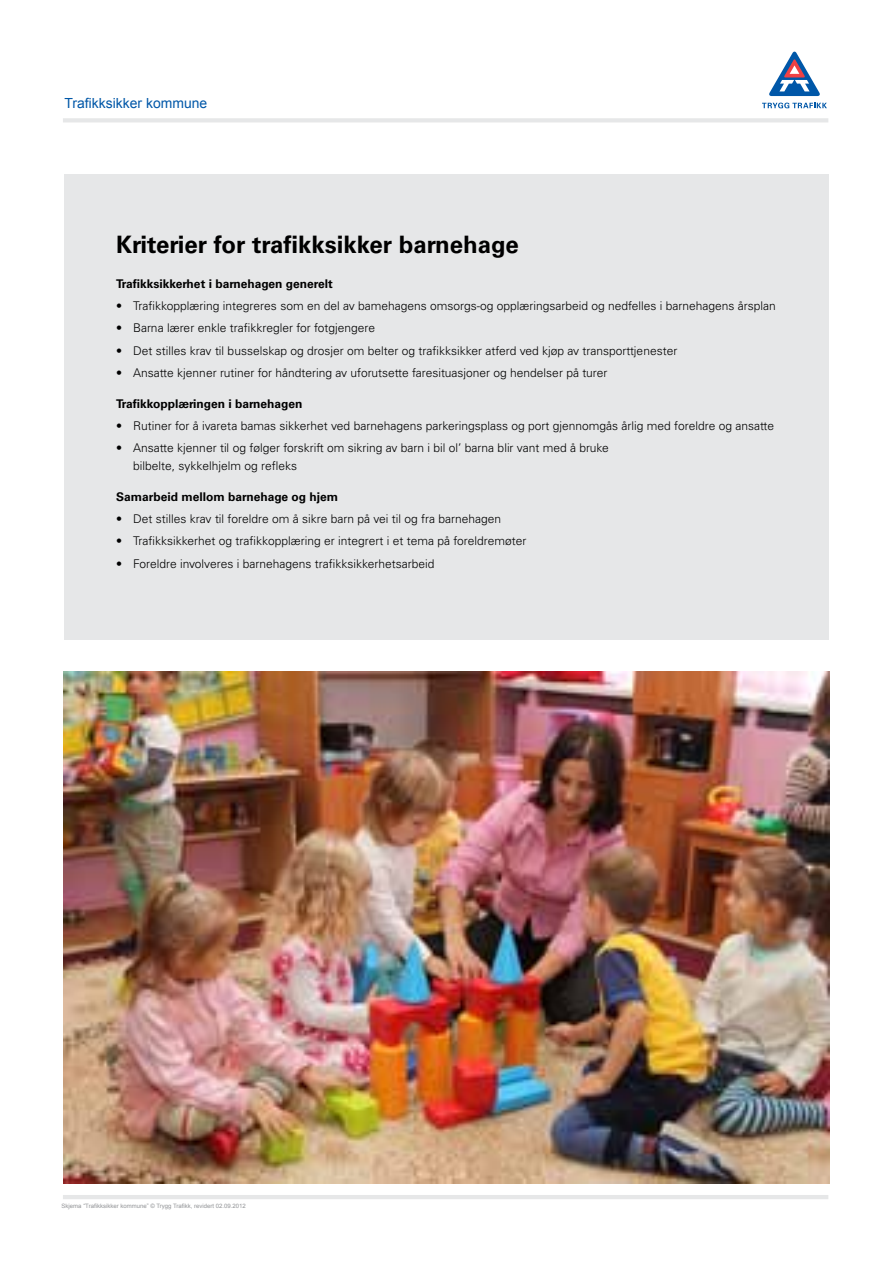
<style>
.page{position:relative;width:893px;height:1263px;background:#fff}
.page>*{position:absolute;margin:0;border:0;box-sizing:border-box;transform-origin:0 0}
.t1{font:700 24px "Univers";color:#000}
.t2{font:13.95px "Arial";color:#0057a8}
.t3{font:300 12px/18px "Univers";color:#000}
.t4{font:700 12px "Univers";color:#000}
.t5{font:6px "Arial";color:#939598}
</style>
<div class="page">
<svg style="left:769px;top:52px;width:51px;height:44px"></svg>
<svg style="left:762px;top:103px;width:65px;height:5px"></svg>
<hr style="left:63px;top:118px;width:765px;height:4px;background:#e6e7e8">
<hr style="left:63px;top:1195px;width:765px;height:4px;background:#e6e7e8">
<div style="left:64px;top:174px;width:764px;height:466px;background:#e6e7e8"></div>
<img style="left:64px;top:672px;width:765px;height:511px">
<p class="t2" style="left:65px;top:94px;width:144px">Trafikksikker kommune</p>
<h1 class="t1" style="left:116px;top:230px;width:404px">Kriterier for trafikksikker barnehage</h1>
<p class="t4" style="left:116px;top:277px;width:218px">Trafikksikkerhet i barnehagen generelt</p>
<p class="t3" style="left:116px;top:297px;width:661px">• Trafikkopplæring integreres som en del av bamehagens omsorgs-og opplæringsarbeid og nedfelles i barnehagens årsplan</p>
<p class="t3" style="left:116px;top:319px;width:260px">• Barna lærer enkle trafikkregler for fotgjengere</p>
<p class="t3" style="left:116px;top:341px;width:563px">• Det stilles krav til busselskap og drosjer om belter og trafikksikker atferd ved kjøp av transporttjenester</p>
<p class="t3" style="left:116px;top:364px;width:493px">• Ansatte kjenner rutiner for håndtering av uforutsette faresituasjoner og hendelser på turer</p>
<p class="t4" style="left:116px;top:396px;width:188px">Trafikkopplæringen i barnehagen</p>
<p class="t3" style="left:116px;top:417px;width:659px">• Rutiner for å ivareta bamas sikkerhet ved barnehagens parkeringsplass og port gjennomgås årlig med foreldre og ansatte</p>
<p class="t3" style="left:133px;top:439px;width:477px;text-indent:-17px">• Ansatte kjenner til og følger forskrift om sikring av barn i bil ol’ barna blir vant med å bruke bilbelte, sykkelhjelm og refleks</p>
<p class="t4" style="left:116px;top:490px;width:223px">Samarbeid mellom barnehage og hjem</p>
<p class="t3" style="left:116px;top:510px;width:387px">• Det stilles krav til foreldre om å sikre barn på vei til og fra barnehagen</p>
<p class="t3" style="left:116px;top:532px;width:412px">• Trafikksikkerhet og trafikkopplæring er integrert i et tema på foreldremøter</p>
<p class="t3" style="left:116px;top:554px;width:320px">• Foreldre involveres i barnehagens trafikksikkerhetsarbeid</p>
<p class="t5" style="left:62px;top:1202px;width:186px">Skjema “Trafikksikker kommune” © Trygg Trafikk, revidert 02.09.2012</p>
</div>
